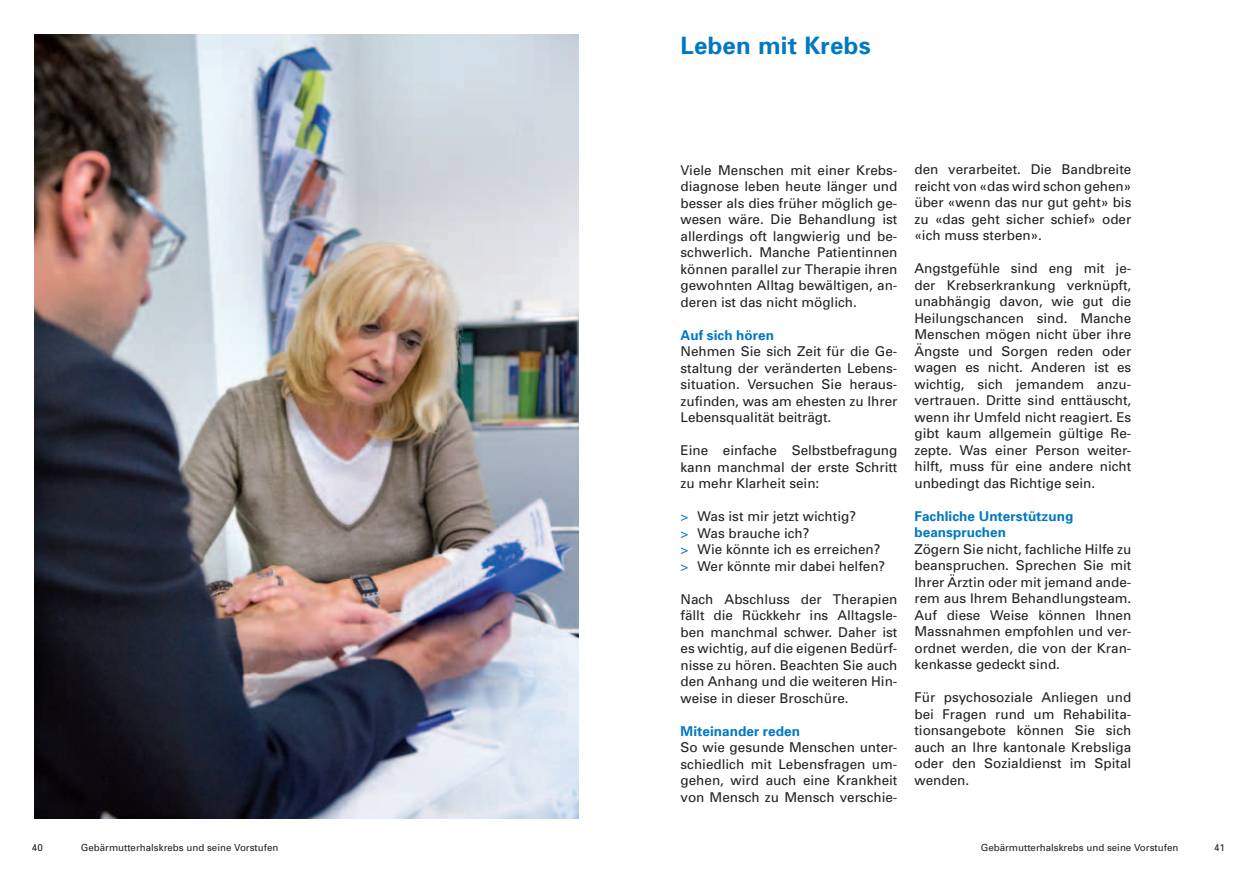
<style>
.page{position:relative;width:1259px;height:893px;background:#fff}
.page>*{position:absolute;margin:0;border:0;box-sizing:border-box;transform-origin:0 0}
.t1{font:700 24px "Univers";letter-spacing:.01em;color:#0079c2}
.t2{font:13.5px/16.5px "Univers";color:#231f20;text-align:justify}
.t3{font:700 13.5px/16.5px "Univers";letter-spacing:.005em;color:#0079c2}
.t4{font:9.75px "Univers";color:#231f20}
.s1{color:#0079c2}
</style>
<div class="page">
<img style="left:34px;top:34px;width:544px;height:784px">
<h1 class="t1" style="left:680px;top:30px;width:192px">Leben mit Krebs</h1>
<p class="t2" style="left:680px;top:161px;width:218px">Viele Menschen mit einer Krebs&shy;diagnose leben heute länger und besser als dies früher möglich ge&shy;wesen wäre. Die Behandlung ist allerdings oft langwierig und be&shy;schwerlich. Manche Patientinnen können parallel zur Therapie ihren gewohnten Alltag bewältigen, an&shy;deren ist das nicht möglich.</p>
<p class="t3" style="left:680px;top:326px;width:95px">Auf sich hören</p>
<p class="t2" style="left:680px;top:343px;width:218px">Nehmen Sie sich Zeit für die Ge&shy;staltung der veränderten Lebens&shy;situation. Versuchen Sie heraus&shy;zufinden, was am ehesten zu Ihrer Lebensqualität beiträgt.</p>
<p class="t2" style="left:680px;top:442px;width:218px">Eine einfache Selbstbefragung kann manchmal der erste Schritt zu mehr Klarheit sein:</p>
<p class="t2" style="left:680px;top:508px;width:206px;text-align:left"><span class="s1">&gt;</span> Was ist mir jetzt wichtig?<br><span class="s1">&gt;</span> Was brauche ich?<br><span class="s1">&gt;</span> Wie könnte ich es erreichen? <span class="s1">&gt;</span> Wer könnte mir dabei helfen?</p>
<p class="t2" style="left:680px;top:590px;width:218px">Nach Abschluss der Therapien fällt die Rückkehr ins Alltagsle&shy;ben manchmal schwer. Daher ist es wichtig, auf die eigenen Bedürf&shy;nisse zu hören. Beachten Sie auch den Anhang und die weiteren Hin&shy;weise in dieser Broschüre.</p>
<p class="t3" style="left:680px;top:722px;width:121px">Miteinander reden</p>
<p class="t2" style="left:680px;top:739px;width:218px">So wie gesunde Menschen unter&shy;schiedlich mit Lebensfragen um&shy;gehen, wird auch eine Krankheit von Mensch zu Mensch verschie-</p>
<p class="t2" style="left:914px;top:161px;width:218px">den verarbeitet. Die Bandbreite reicht von «das wird schon gehen» über «wenn das nur gut geht» bis zu «das geht sicher schief» oder «ich muss sterben».</p>
<p class="t2" style="left:914px;top:260px;width:218px">Angstgefühle sind eng mit je&shy;der Krebserkrankung verknüpft, unabhängig davon, wie gut die Heilungschancen sind. Manche Menschen mögen nicht über ihre Ängste und Sorgen reden oder wagen es nicht. Anderen ist es wichtig, sich jemandem anzu&shy;vertrauen. Dritte sind enttäuscht, wenn ihr Umfeld nicht reagiert. Es gibt kaum allgemein gültige Re&shy;zepte. Was einer Person weiter&shy;hilft, muss für eine andere nicht unbedingt das Richtige sein.</p>
<p class="t3" style="left:914px;top:507px;width:160px">Fachliche Unterstützung beanspruchen</p>
<p class="t2" style="left:914px;top:541px;width:218px">Zögern Sie nicht, fachliche Hilfe zu beanspruchen. Sprechen Sie mit Ihrer Ärztin oder mit jemand ande&shy;rem aus Ihrem Behandlungsteam.<br>Auf diese Weise können Ihnen Massnahmen empfohlen und ver&shy;ordnet werden, die von der Kran&shy;kenkasse gedeckt sind.</p>
<p class="t2" style="left:914px;top:689px;width:218px">Für psychosoziale Anliegen und bei Fragen rund um Rehabilita&shy;tionsangebote können Sie sich auch an Ihre kantonale Krebsliga oder den Sozialdienst im Spital wenden.</p>
<p class="t4" style="left:32px;top:842px;width:12px">40</p>
<p class="t4" style="left:81px;top:842px;width:199px">Gebärmutterhalskrebs und seine Vorstufen</p>
<p class="t4" style="left:980px;top:842px;width:199px">Gebärmutterhalskrebs und seine Vorstufen</p>
<p class="t4" style="left:1214px;top:842px;width:12px">41</p>
</div>
